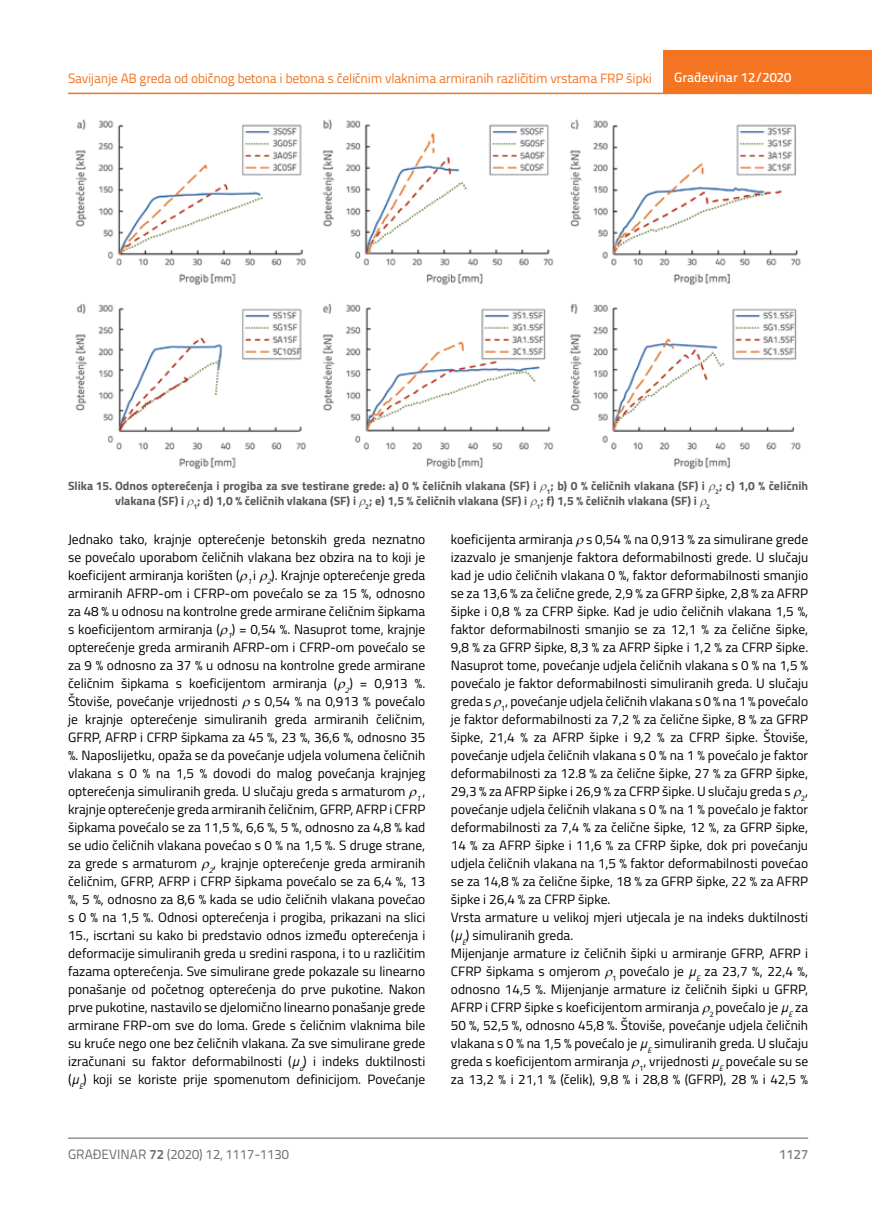
<style>
.page{position:relative;width:872px;height:1212px;background:#fff}
.page>*{position:absolute;margin:0;border:0;box-sizing:border-box;transform-origin:0 0}
.t1{font:13.5px/18px "Titillium";color:#000;text-align:justify}
.t2{font:13.5px "Titillium Text 22 L";letter-spacing:-.02em;color:#f47421}
.t3{font:13.5px "Titillium Text 22 L";color:#6d6e71}
.t4{font:500 13.5px "Titillium Text 22 L";color:#fff}
.t5{font:500 13.5px "Titillium Text 22 L";color:#797a7d}
.t6{font:700 12px/15px "Titillium";color:#58595b}
.s1{font-style:italic}
.s2{font-weight:700}
</style>
<div class="page">
<hr style="left:68px;top:93px;width:804px;height:1px;background:#f47421">
<div style="left:663px;top:50px;width:209px;height:44px;background:#f47421"></div>
<hr style="left:68px;top:1138px;width:740px;height:1px;background:#58595b">
<img style="left:75px;top:119px;width:726px;height:351px">
<p class="t2" style="left:68px;top:68px;width:585px">Savijanje AB greda od običnog betona i betona s čeličnim vlaknima armiranih različitim vrstama FRP šipki</p>
<p class="t4" style="left:674px;top:67px;width:118px">Građevinar 12/2020</p>
<p class="t6" style="left:115px;top:477px;width:694px;text-indent:-47px">Slika 15. Odnos opterećenja i progiba za sve testirane grede: a) 0 % čeličnih vlakana (SF) i <sub>1</sub>; b) 0 % čeličnih vlakana (SF) i <sub>2</sub>; c) 1,0 % čeličnih vlakana (SF) i <sub>1</sub>; d) 1,0 % čeličnih vlakana (SF) i <sub>2</sub>; e) 1,5 % čeličnih vlakana (SF) i <sub>1</sub>; f) 1,5 % čeličnih vlakana (SF) i <sub>2</sub></p>
<p class="t1" style="left:68px;top:529px;width:359px">Jednako tako, krajnje opterećenje betonskih greda neznatno se povećalo uporabom čeličnih vlakana bez obzira na to koji je koeficijent armiranja korišten ( <sub>1</sub> i <sub>2</sub>). Krajnje opterećenje greda armiranih AFRP-om i CFRP-om povećalo se za 15 %, odnosno za 48 % u odnosu na kontrolne grede armirane čeličnim šipkama s koeficijentom armiranja ( <sub>1</sub>) = 0,54 %. Nasuprot tome, krajnje opterećenje greda armiranih AFRP-om i CFRP-om povećalo se za 9 % odnosno za 37 % u odnosu na kontrolne grede armirane čeličnim šipkama s koeficijentom armiranja ( <sub>2</sub>) = 0,913 %.<br>Štoviše, povećanje vrijednosti s 0,54 % na 0,913 % povećalo je krajnje opterećenje simuliranih greda armiranih čeličnim, GFRP, AFRP i CFRP šipkama za 45 %, 23 %, 36,6 %, odnosno 35 %. Naposlijetku, opaža se da povećanje udjela volumena čeličnih vlakana s 0 % na 1,5 % dovodi do malog povećanja krajnjeg opterećenja simuliranih greda. U slučaju greda s armaturom <sub>1</sub> , krajnje opterećenje greda armiranih čeličnim, GFRP, AFRP i CFRP šipkama povećalo se za 11,5 %, 6,6 %, 5 %, odnosno za 4,8 % kad se udio čeličnih vlakana povećao s 0 % na 1,5 %. S druge strane, za grede s armaturom <sub>2</sub>, krajnje opterećenje greda armiranih čeličnim, GFRP, AFRP i CFRP šipkama povećalo se za 6,4 %, 13 %, 5 %, odnosno za 8,6 % kada se udio čeličnih vlakana povećao s 0 % na 1,5 %. Odnosi opterećenja i progiba, prikazani na slici 15., iscrtani su kako bi predstavio odnos između opterećenja i deformacije simuliranih greda u sredini raspona, i to u različitim fazama opterećenja. Sve simulirane grede pokazale su linearno ponašanje od početnog opterećenja do prve pukotine. Nakon prve pukotine, nastavilo se djelomično linearno ponašanje grede armirane FRP-om sve do loma. Grede s čeličnim vlaknima bile su kruće nego one bez čeličnih vlakana. Za sve simulirane grede izračunani su faktor deformabilnosti (<span class="s1">µ</span><sub>d</sub>) i indeks duktilnosti (<span class="s1">µ</span><sub>E</sub>) koji se koriste prije spomenutom definicijom. Povećanje</p>
<p class="t1" style="left:451px;top:529px;width:359px;text-align:left">koeficijenta armiranja s 0,54 % na 0,913 % za simulirane grede izazvalo je smanjenje faktora deformabilnosti grede. U slučaju kad je udio čeličnih vlakana 0 %, faktor deformabilnosti smanjio se za 13,6 % za čelične grede, 2,9 % za GFRP šipke, 2,8 % za AFRP šipke i 0,8 % za CFRP šipke. Kad je udio čeličnih vlakana 1,5 %, faktor deformabilnosti smanjio se za 12,1 % za čelične šipke, 9,8 % za GFRP šipke, 8,3 % za AFRP šipke i 1,2 % za CFRP šipke.<br>Nasuprot tome, povećanje udjela čeličnih vlakana s 0 % na 1,5 % povećalo je faktor deformabilnosti simuliranih greda. U slučaju greda s <sub>1</sub>, povećanje udjela čeličnih vlakana s 0 % na 1 % povećalo je faktor deformabilnosti za 7,2 % za čelične šipke, 8 % za GFRP šipke, 21,4 % za AFRP šipke i 9,2 % za CFRP šipke. Štoviše, povećanje udjela čeličnih vlakana s 0 % na 1 % povećalo je faktor deformabilnosti za 12.8 % za čelične šipke, 27 % za GFRP šipke, 29,3 % za AFRP šipke i 26,9 % za CFRP šipke. U slučaju greda s <sub>2</sub>, povećanje udjela čeličnih vlakana s 0 % na 1 % povećalo je faktor deformabilnosti za 7,4 % za čelične šipke, 12 %, za GFRP šipke, 14 % za AFRP šipke i 11,6 % za CFRP šipke, dok pri povećanju udjela čeličnih vlakana na 1,5 % faktor deformabilnosti povećao se za 14,8 % za čelične šipke, 18 % za GFRP šipke, 22 % za AFRP šipke i 26,4 % za CFRP šipke.<br>Vrsta armature u velikoj mjeri utjecala je na indeks duktilnosti (<span class="s1">µ</span><sub>E</sub>) simuliranih greda.<br>Mijenjanje armature iz čeličnih šipki u armiranje GFRP, AFRP i CFRP šipkama s omjerom <sub>1</sub> povećalo je <span class="s1">µ</span><sub>E</sub> za 23,7 %, 22,4 %, odnosno 14,5 %. Mijenjanje armature iz čeličnih šipki u GFRP, AFRP i CFRP šipke s koeficijentom armiranja <sub>2</sub> povećalo je <span class="s1">µ</span><sub>E</sub> za 50 %, 52,5 %, odnosno 45,8 %. Štoviše, povećanje udjela čeličnih vlakana s 0 % na 1,5 % povećalo je <span class="s1">µ</span><sub>E</sub> simuliranih greda. U slučaju greda s koeficijentom armiranja <sub>1</sub>, vrijednosti <span class="s1">µ</span><sub>E</sub> povećale su se za 13,2 % i 21,1 % (čelik), 9,8 % i 28,8 % (GFRP), 28 % i 42,5 %</p>
<p class="t3" style="left:68px;top:1144px;width:222px">GRAĐEVINAR <span class="s2">72</span> (2020) 12, 1117-1130</p>
<p class="t5" style="left:779px;top:1144px;width:30px">1127</p>
</div>
